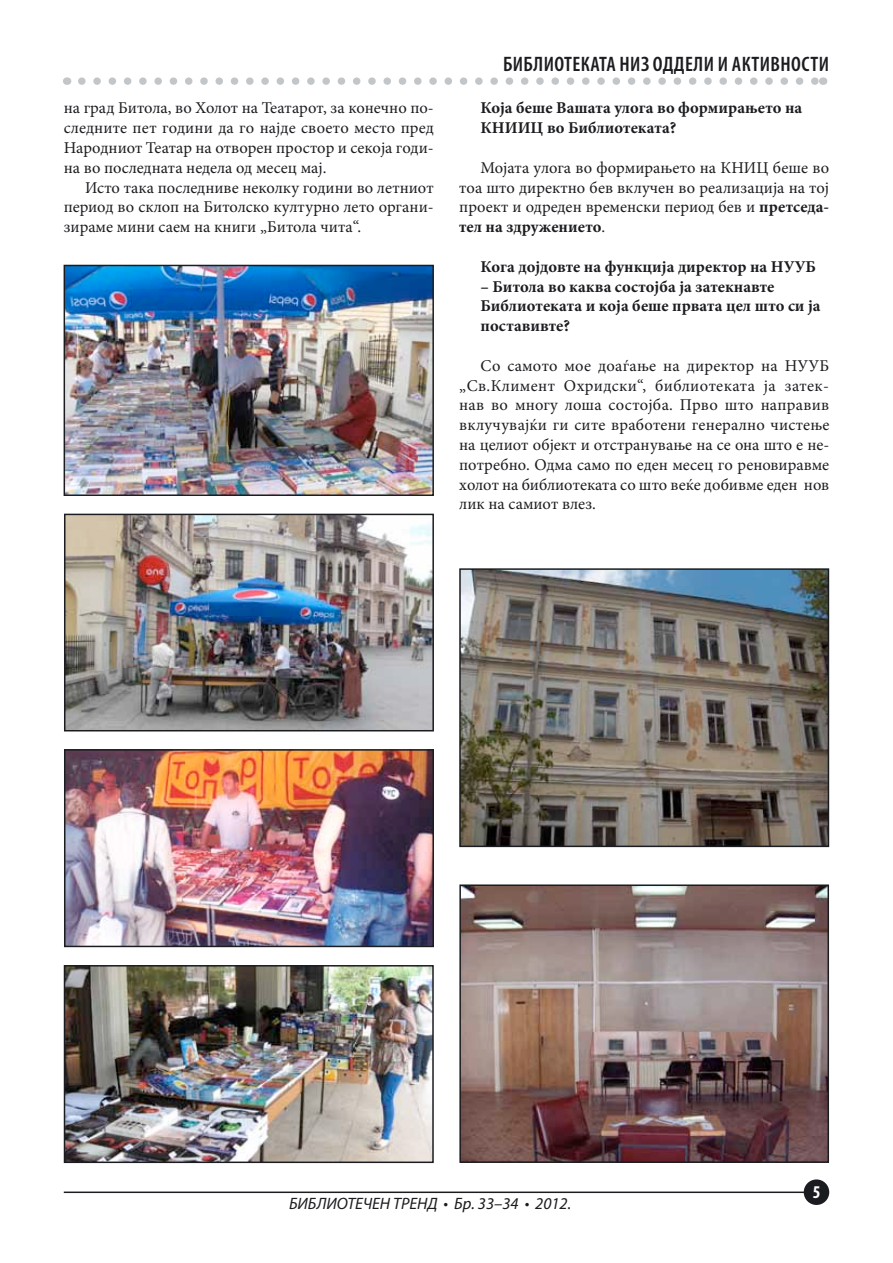
<style>
.page{position:relative;width:893px;height:1263px;background:#fff}
.page>*{position:absolute;margin:0;border:0;box-sizing:border-box;transform-origin:0 0}
.t1{font:600 condensed 21px "Myriad Pro";letter-spacing:.02em;color:#1b1c20}
.t2{font:700 condensed 18px "Myriad Pro";color:#fff}
.t3{font:16.5px/19.8px "Minion Pro";color:#1b1c20;text-align:justify}
.t4{font:700 16.5px/19.8px "Minion Pro";color:#1b1c20}
.t5{font:italic 16.5px "Myriad Pro";color:#1b1c20}
.s1{font-weight:700}
</style>
<div class="page">
<div style="left:804px;top:1179px;width:25px;height:26px;background:#1b1c20;border-radius:50%"></div>
<hr style="left:64px;top:1191px;width:740px;height:2px;background:#1b1c20">
<svg style="left:82px;top:77px;width:733px;height:8px"></svg>
<img style="left:67px;top:268px;width:364px;height:225px">
<div style="left:64px;top:265px;width:370px;height:231px;border:2px solid #1b1c20"></div>
<img style="left:67px;top:517px;width:364px;height:211px">
<div style="left:64px;top:514px;width:370px;height:217px;border:2px solid #1b1c20"></div>
<img style="left:462px;top:571px;width:364px;height:273px">
<div style="left:459px;top:568px;width:370px;height:279px;border:2px solid #1b1c20"></div>
<img style="left:462px;top:887px;width:364px;height:273px">
<div style="left:459px;top:884px;width:370px;height:279px;border:2px solid #1b1c20"></div>
<img style="left:67px;top:752px;width:364px;height:192px">
<div style="left:64px;top:749px;width:370px;height:198px;border:2px solid #1b1c20"></div>
<img style="left:67px;top:968px;width:364px;height:192px">
<div style="left:64px;top:965px;width:370px;height:198px;border:2px solid #1b1c20"></div>
<p class="t3" style="left:64px;top:98px;width:372px">на град Битола, во Холот на Театарот, за конечно по&shy;следните пет години да го најде своето место пред Народниот Театар на отворен простор и секоја годи&shy;на во последната недела од месец мај.</p>
<p class="t3" style="left:64px;top:177px;width:371px;text-indent:21px">Исто така последниве неколку години во летниот период во склоп на Битолско културно лето органи&shy;зираме мини саем на книги „Битола чита“.</p>
<p class="t1" style="left:503px;top:52px;width:327px">БИБЛИОТЕКАТА НИЗ ОДДЕЛИ И АКТИВНОСТИ</p>
<p class="t4" style="left:480px;top:98px;width:323px">Која беше Вашата улога во формирањето на<br>КНИИЦ во Библиотеката?</p>
<p class="t3" style="left:459px;top:158px;width:371px;text-indent:21px">Мојата улога во формирањето на КНИЦ беше во тоа што директно бев вклучен во реализација на тој проект и одреден временски период бев и <span class="s1">претседа&shy;тел на здружението</span>.</p>
<p class="t4" style="left:480px;top:256px;width:337px">Кога дојдовте на функција директор на НУУБ</p>
<p class="t4" style="left:480px;top:276px;width:342px">– Битола во каква состојба ја затекнавте<br>Библиотеката и која беше првата цел што си ја поставивте?</p>
<p class="t3" style="left:459px;top:356px;width:372px;text-indent:21px">Со самото мое доаѓање на директор на НУУБ „Св.Климент Охридски“, библиотеката ја затек&shy;нав во многу лоша состојба. Прво што направив вклучувајќи ги сите вработени генерално чистење на целиот објект и отстранување на се она што е не&shy;потребно. Одма само по еден месец го реновиравме холот на библиотеката со што веќе добивме еден нов лик на самиот влез.</p>
<p class="t5" style="left:289px;top:1193px;width:284px">БИБЛИОТЕЧЕН ТРЕНД • Бр. 33–34 • 2012.</p>
<p class="t2" style="left:813px;top:1181px;width:9px">5</p>
</div>
